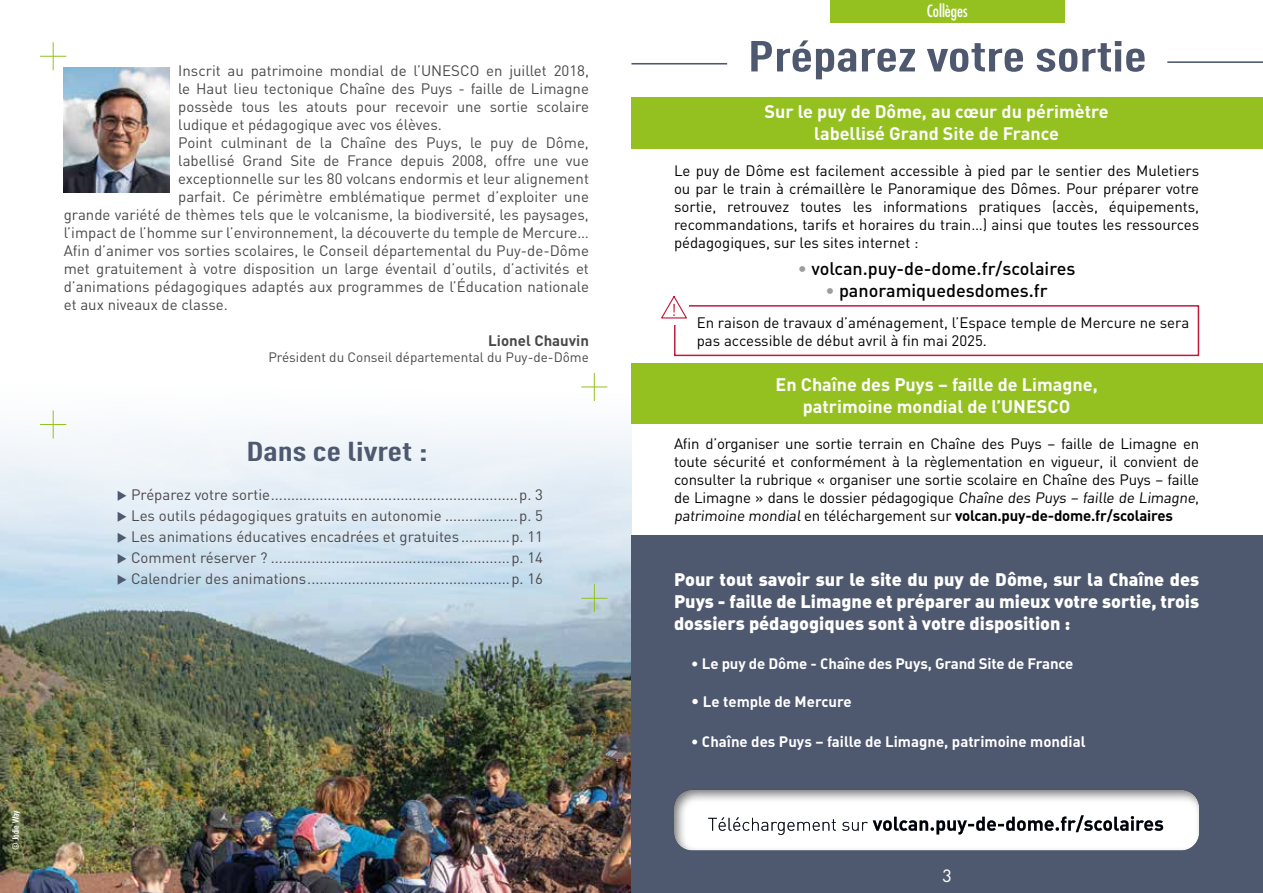
<style>
.page{position:relative;width:1263px;height:893px;background:#fff}
.page>*{position:absolute;margin:0;border:0;box-sizing:border-box;transform-origin:0 0}
.t1{font:700 42.75px "DIN Cond";color:#4e586e;scale:1.33 1}
.t2{font:700 27px "DIN Cond";color:#4e586e;scale:1.33 1}
.t3{font:18px/21.6px "DIN Black Alternate";color:#fff;text-align:justify}
.t4{font:700 18px/21.6px "DIN";color:#fff;text-align:center}
.t5{font:18px "DIN Medium Alternate";color:#000}
.t6{font:condensed 16.5px "Futura";color:#fff}
.t7{font:16.5px "Futura";color:#fff}
.t8{font:15px "DIN";color:#4b4849}
.t9{font:15px/18px "DIN";letter-spacing:-.015em;color:#000;text-align:justify}
.t10{font:15px "DIN Bold Alternate";color:#fff}
.t11{font:15px/18px "DIN";color:#010202}
.t12{font:700 15px "DIN";color:#4b4849}
.t13{font:13.5px "DIN";color:#4b4849}
.t14{font:700 9px "DIN Cond";color:#fff}
.s1{color:#4e586e}
.s2{color:#9d9d9c}
.s3{color:#010202}
.s4{font-weight:700}
.s5{font-size:16.5px}
</style>
<div class="page">
<div style="left:830px;top:0;width:234px;height:23px;background:#94c120"></div>
<img style="left:0;top:372px;width:631px;height:521px">
<div style="left:631px;top:98px;width:632px;height:51px;background:#94c120"></div>
<div style="left:631px;top:535px;width:632px;height:358px;background:#4e586e"></div>
<div style="left:631px;top:364px;width:632px;height:60px;background:#94c120"></div>
<svg style="left:581px;top:373px;width:26px;height:28px"></svg>
<svg style="left:40px;top:42px;width:26px;height:28px"></svg>
<svg style="left:581px;top:584px;width:26px;height:28px"></svg>
<svg style="left:40px;top:410px;width:26px;height:29px"></svg>
<hr style="left:1167px;top:61px;width:96px;height:2px;background:#4e586e">
<hr style="left:631px;top:63px;width:96px;height:2px;background:#4e586e">
<div style="left:672px;top:787px;width:528px;height:65px;background:#000;opacity:.54"></div>
<img style="left:63px;top:67px;width:107px;height:125px">
<div style="left:674px;top:305px;width:525px;height:51px;border:2px solid #c11b3c"></div>
<div style="left:659px;top:292px;width:30px;height:33px;background:#fff"></div>
<svg style="left:661px;top:296px;width:26px;height:23px"></svg>
<p class="t8" style="left:178px;top:61px;width:412px">Inscrit au patrimoine mondial de l’UNESCO en juillet 2018,</p>
<p class="t8" style="left:178px;top:79px;width:412px">le Haut lieu tectonique Chaîne des Puys - faille de Limagne</p>
<p class="t8" style="left:178px;top:97px;width:412px">possède tous les atouts pour recevoir une sortie scolaire</p>
<p class="t8" style="left:178px;top:115px;width:265px">ludique et pédagogique avec vos élèves.</p>
<p class="t8" style="left:178px;top:133px;width:412px">Point culminant de la Chaîne des Puys, le puy de Dôme,</p>
<p class="t8" style="left:178px;top:151px;width:412px">labellisé Grand Site de France depuis 2008, offre une vue</p>
<p class="t8" style="left:178px;top:169px;width:412px">exceptionnelle sur les 80 volcans endormis et leur alignement</p>
<p class="t8" style="left:178px;top:187px;width:412px">parfait. Ce périmètre emblématique permet d’exploiter une</p>
<p class="t8" style="left:64px;top:205px;width:527px">grande variété de thèmes tels que le volcanisme, la biodiversité, les paysages,</p>
<p class="t8" style="left:64px;top:223px;width:527px">l’impact de l’homme sur l’environnement, la découverte du temple de Mercure…</p>
<p class="t8" style="left:64px;top:241px;width:527px">Afin d’animer vos sorties scolaires, le Conseil départemental du Puy-de-Dôme</p>
<p class="t8" style="left:64px;top:259px;width:527px">met gratuitement à votre disposition un large éventail d’outils, d’activités et</p>
<p class="t8" style="left:64px;top:277px;width:527px">d’animations pédagogiques adaptés aux programmes de l’Éducation nationale</p>
<p class="t8" style="left:64px;top:295px;width:166px">et aux niveaux de classe.</p>
<p class="t12" style="left:488px;top:331px;width:102px">Lionel Chauvin</p>
<p class="t13" style="left:268px;top:349px;width:322px">Président du Conseil départemental du Puy-de-Dôme</p>
<h2 class="t2" style="left:246px;top:435px;width:138px">Dans ce livret :</h2>
<p class="t8" style="left:117px;top:485px;width:427px"><span class="s1">◆</span> Préparez votre sortie.............................................................p. 3</p>
<p class="t8" style="left:117px;top:506px;width:427px"><span class="s1">◆</span> Les outils pédagogiques gratuits en autonomie ..................p. 5</p>
<p class="t8" style="left:117px;top:527px;width:427px"><span class="s1">◆</span> Les animations éducatives encadrées et gratuites ............p. 11</p>
<p class="t8" style="left:117px;top:548px;width:427px"><span class="s1">◆</span> Comment réserver ? ...........................................................p. 14</p>
<p class="t8" style="left:117px;top:569px;width:428px"><span class="s1">◆</span> Calendrier des animations..................................................p. 16</p>
<p class="t14" style="left:10px;top:850px;width:42px;rotate:-90deg">© Jodie Way</p>
<p class="t6" style="left:927px;top:1px;width:42px">Collèges</p>
<h1 class="t1" style="left:748px;top:30px;width:301px">Préparez votre sortie</h1>
<p class="t4" style="left:765px;top:100px;width:345px">Sur le puy de Dôme, au cœur du périmètre labellisé Grand Site de France</p>
<p class="t9" style="left:674px;top:161px;width:527px">Le puy de Dôme est facilement accessible à pied par le sentier des Muletiers ou par le train à crémaillère le Panoramique des Dômes. Pour préparer votre sortie, retrouvez toutes les informations pratiques (accès, équipements, recommandations, tarifs et horaires du train…) ainsi que toutes les ressources pédagogiques, sur les sites internet :</p>
<p class="t5" style="left:798px;top:257px;width:279px"><span class="s2">•</span> volcan.puy-de-dome.fr/scolaires</p>
<p class="t5" style="left:825px;top:279px;width:224px"><span class="s2">•</span> panoramiquedesdomes.fr</p>
<p class="t11" style="left:697px;top:313px;width:494px">En raison de travaux d’aménagement, l’Espace temple de Mercure ne sera pas accessible de début avril à fin mai 2025.</p>
<p class="t4" style="left:775px;top:373px;width:324px">En Chaîne des Puys – faille de Limagne, patrimoine mondial de l’UNESCO</p>
<p class="t9" style="left:674px;top:434px;width:527px"><span class="s3">A</span>fin d’organiser une sortie terrain en Chaîne des Puys – faille de Limagne en toute sécurité et conformément à la règlementation en vigueur, il convient de consulter la rubrique « organiser une sortie scolaire en Chaîne des Puys – faille de Limagne » dans le dossier pédagogique Chaîne des Puys – faille de Limagne, patrimoine mondial en téléchargement sur <span class="s4">volcan.puy-de-dome.fr/scolaires</span></p>
<p class="t3" style="left:674px;top:568px;width:527px">Pour tout savoir sur le site du puy de Dôme, sur la Chaîne des Puys - faille de Limagne et préparer au mieux votre sortie, trois dossiers pédagogiques sont à votre disposition :</p>
<p class="t10" style="left:691px;top:654px;width:384px">• Le puy de Dôme - Chaîne des Puys, Grand Site de France</p>
<p class="t10" style="left:691px;top:692px;width:162px"><span class="s5">•</span> Le temple de Mercure</p>
<p class="t10" style="left:691px;top:731px;width:396px">• Chaîne des Puys – faille de Limagne, patrimoine mondial</p>
<p class="t7" style="left:942px;top:864px;width:12px">3</p>
</div>
